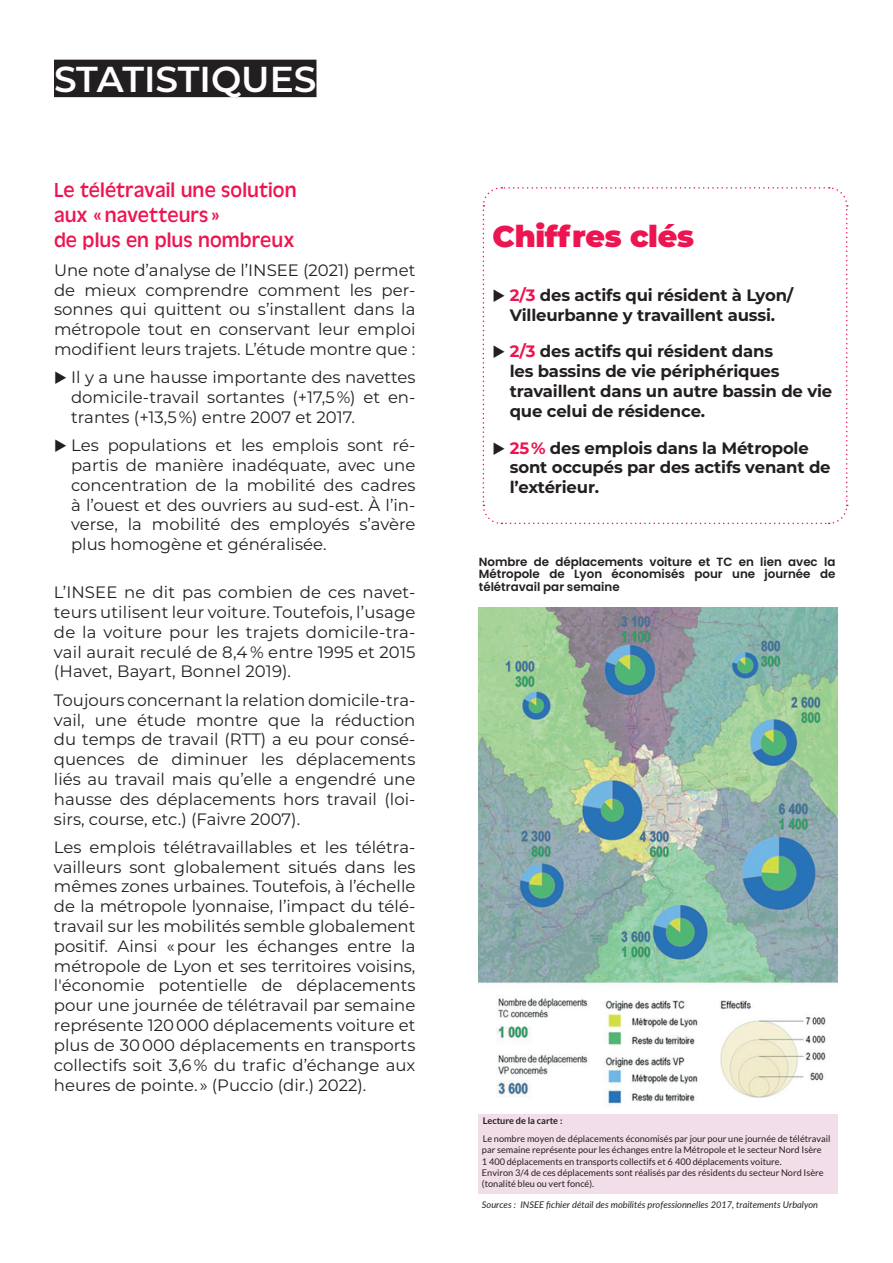
<style>
.page{position:relative;width:893px;height:1263px;background:#fff}
.page>*{position:absolute;margin:0;border:0;box-sizing:border-box;transform-origin:0 0}
.t1{font:600 36px "Montserrat";color:#fff}
.t2{font:900 30px "Montserrat";letter-spacing:-.01em;color:#ed1551}
.t3{font:21px/25.2px "Antique Oli";letter-spacing:.005em;color:#ed1551}
.t4{font:16.5px/19.8px "Montserrat";color:#231f20;text-align:justify}
.t5{font:700 16.5px/19.8px "Montserrat";letter-spacing:-.01em;color:#231f20}
.t6{font:600 11.85px/12.5px "Poppins";color:#231f20;text-align:justify}
.t7{font:9.15px/10.9px "Lato";color:#231f20}
.t8{font:italic 9.15px "Lato";color:#231f20}
.t9{font:700 9.15px "Lato";color:#231f20}
.s1{color:#ed1551}
</style>
<div class="page">
<div style="left:54px;top:60px;width:262px;height:37px;background:#231f20"></div>
<img style="left:479px;top:608px;width:359px;height:496px">
<div style="left:479px;top:1114px;width:359px;height:80px;background:#f2dee9"></div>
<svg style="left:482px;top:187px;width:366px;height:338px"></svg>
<h1 class="t1" style="left:54px;top:54px;width:264px">STATISTIQUES</h1>
<p class="t3" style="left:54px;top:178px;width:244px">Le télétravail une solution aux «navetteurs »<br>de plus en plus nombreux</p>
<p class="t4" style="left:54px;top:259px;width:363px">Une note d’analyse de l’INSEE (2021) permet de mieux comprendre comment les per&shy;sonnes qui quittent ou s’installent dans la métropole tout en conservant leur emploi modifient leurs trajets. L’étude montre que :</p>
<p class="t4" style="left:71px;top:367px;width:346px;text-indent:-17px">◆ Il y a une hausse importante des navettes domicile-travail sortantes (+17,5 %) et en&shy;trantes (+13,5 %) entre 2007 et 2017.</p>
<p class="t4" style="left:71px;top:435px;width:346px;text-indent:-17px">◆ Les populations et les emplois sont ré&shy;partis de manière inadéquate, avec une concentration de la mobilité des cadres à l’ouest et des ouvriers au sud-est. À l’in&shy;verse, la mobilité des employés s’avère plus homogène et généralisée.</p>
<p class="t4" style="left:54px;top:582px;width:363px">L’INSEE ne dit pas combien de ces navet&shy;teurs utilisent leur voiture. Toutefois, l’usage de la voiture pour les trajets domicile-tra&shy;vail aurait reculé de 8,4 % entre 1995 et 2015 (Havet, Bayart, Bonnel 2019).</p>
<p class="t4" style="left:54px;top:689px;width:363px">Toujours concernant la relation domicile-tra&shy;vail, une étude montre que la réduction du temps de travail (RTT) a eu pour consé&shy;quences de diminuer les déplacements liés au travail mais qu’elle a engendré une hausse des déplacements hors travail (loi&shy;sirs, course, etc.) (Faivre 2007).</p>
<p class="t4" style="left:54px;top:836px;width:363px">Les emplois télétravaillables et les télétra&shy;vailleurs sont globalement situés dans les mêmes zones urbaines. Toutefois, à l’échelle de la métropole lyonnaise, l’impact du télé&shy;travail sur les mobilités semble globalement positif. Ainsi « pour les échanges entre la métropole de Lyon et ses territoires voisins, l'économie potentielle de déplacements pour une journée de télétravail par semaine représente 120 000 déplacements voiture et plus de 30 000 déplacements en transports collectifs soit 3,6 % du trafic d’échange aux heures de pointe. » (Puccio (dir.) 2022).</p>
<h2 class="t2" style="left:493px;top:214px;width:203px">Chiffres clés</h2>
<p class="t5" style="left:493px;top:284px;width:302px;text-align:center">◆ <span class="s1">2/3</span> des actifs qui résident à Lyon/<br>Villeurbanne y travaillent aussi.</p>
<p class="t5" style="left:510px;top:341px;width:324px;text-indent:-17px">◆ <span class="s1">2/3</span> des actifs qui résident dans<br>les bassins de vie périphériques travaillent dans un autre bassin de vie que celui de résidence.</p>
<p class="t5" style="left:510px;top:437px;width:322px;text-indent:-17px">◆ <span class="s1">25 %</span> des emplois dans la Métropole sont occupés par des actifs venant de l’extérieur.</p>
<p class="t6" style="left:479px;top:556px;width:358px">Nombre de déplacements voiture et TC en lien avec la Métropole de Lyon économisés pour une journée de télétravail par semaine</p>
<p class="t9" style="left:483px;top:1115px;width:82px">Lecture de la carte :</p>
<p class="t7" style="left:482px;top:1133px;width:350px">Le nombre moyen de déplacements économisés par jour pour une journée de télétravail par semaine représente pour les échanges entre la Métropole et le secteur Nord Isère<br>1 400 déplacements en transports collectifs et 6 400 déplacements voiture.<br>Environ 3/4 de ces déplacements sont réalisés par des résidents du secteur Nord Isère (tonalité bleu ou vert foncé).</p>
<p class="t8" style="left:482px;top:1198px;width:338px">Sources : INSEE fichier détail des mobilités professionnelles 2017, traitements Urbalyon</p>
</div>
